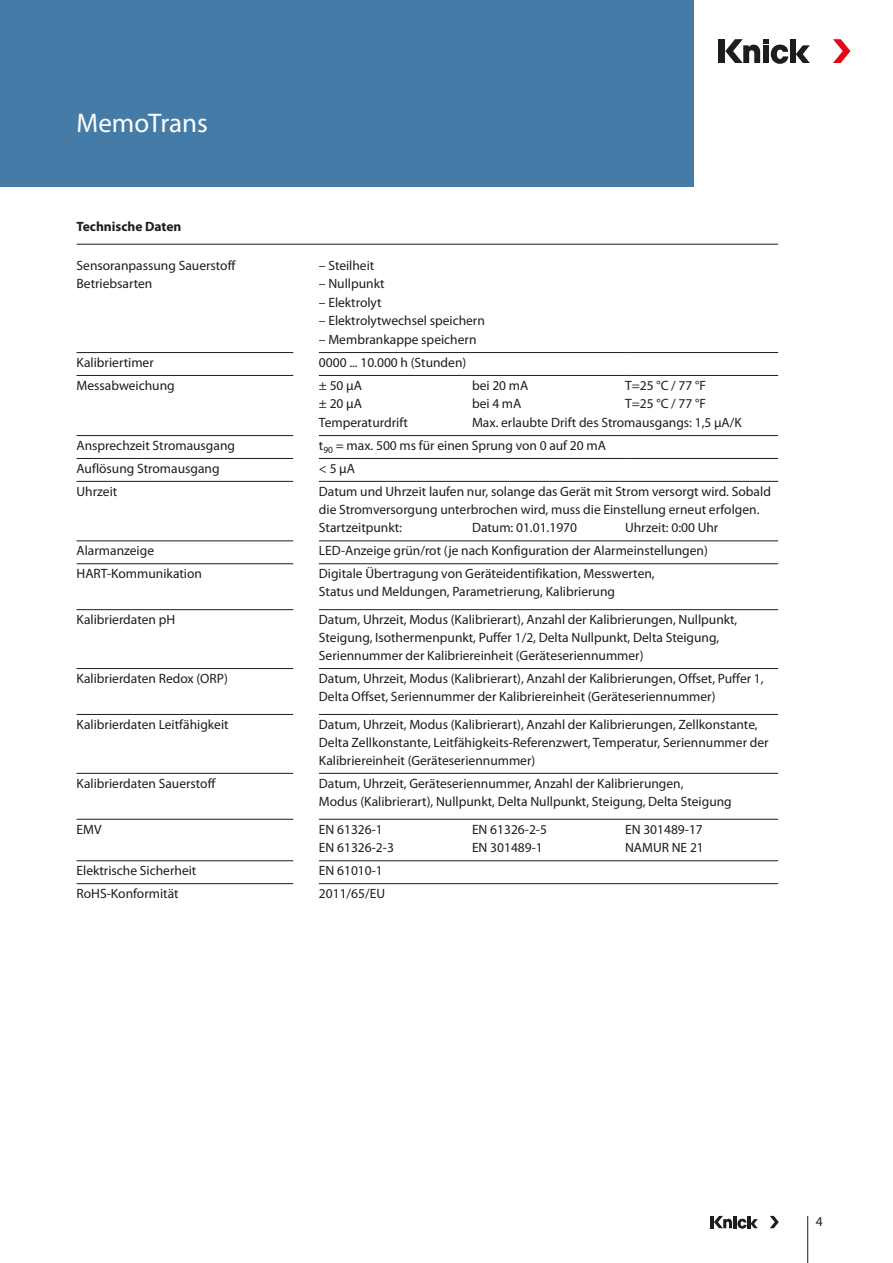
<style>
.page{position:relative;width:893px;height:1263px;background:#fff}
.page>*{position:absolute;margin:0;border:0;box-sizing:border-box;transform-origin:0 0}
.Headline{font:27px "Myriad Pro";color:#fff}
.Tabelle_Text{font:13.5px/18px "Myriad Pro";color:#1d1d1b}
.Tabelle_Headline{font:700 13.5px "Myriad Pro";color:#1d1d1b}
</style>
<div class="page">
<div style="left:0;top:0;width:693px;height:187px;background:#447ca7"></div>
<div style="left:719px;top:39px;width:6px;height:24px;background:#1d1d1b"></div>
<div style="left:790px;top:39px;width:6px;height:24px;background:#1d1d1b"></div>
<svg style="left:796px;top:45px;width:14px;height:18px"></svg>
<svg style="left:833px;top:39px;width:17px;height:24px"></svg>
<svg style="left:725px;top:39px;width:63px;height:25px"></svg>
<hr style="left:807px;top:1216px;width:1px;height:47px;background:#1d1d1b">
<hr style="left:710px;top:1216px;width:4px;height:12px;background:#1d1d1b">
<svg style="left:770px;top:1216px;width:9px;height:12px"></svg>
<svg style="left:714px;top:1216px;width:44px;height:12px"></svg>
<hr style="left:77px;top:541px;width:216px;height:1px;background:#1d1d1b">
<hr style="left:319px;top:541px;width:153px;height:1px;background:#1d1d1b">
<hr style="left:472px;top:541px;width:153px;height:1px;background:#1d1d1b">
<hr style="left:625px;top:541px;width:153px;height:1px;background:#1d1d1b">
<hr style="left:77px;top:352px;width:216px;height:1px;background:#1d1d1b">
<hr style="left:319px;top:352px;width:153px;height:1px;background:#1d1d1b">
<hr style="left:472px;top:352px;width:153px;height:1px;background:#1d1d1b">
<hr style="left:625px;top:352px;width:153px;height:1px;background:#1d1d1b">
<hr style="left:77px;top:435px;width:216px;height:1px;background:#1d1d1b">
<hr style="left:77px;top:458px;width:216px;height:1px;background:#1d1d1b">
<hr style="left:77px;top:481px;width:216px;height:1px;background:#1d1d1b">
<hr style="left:319px;top:435px;width:153px;height:1px;background:#1d1d1b">
<hr style="left:472px;top:435px;width:153px;height:1px;background:#1d1d1b">
<hr style="left:625px;top:435px;width:153px;height:1px;background:#1d1d1b">
<hr style="left:319px;top:458px;width:153px;height:1px;background:#1d1d1b">
<hr style="left:472px;top:458px;width:153px;height:1px;background:#1d1d1b">
<hr style="left:625px;top:458px;width:153px;height:1px;background:#1d1d1b">
<hr style="left:319px;top:481px;width:153px;height:1px;background:#1d1d1b">
<hr style="left:472px;top:481px;width:153px;height:1px;background:#1d1d1b">
<hr style="left:625px;top:481px;width:153px;height:1px;background:#1d1d1b">
<hr style="left:77px;top:563px;width:216px;height:1px;background:#1d1d1b">
<hr style="left:319px;top:563px;width:153px;height:1px;background:#1d1d1b">
<hr style="left:472px;top:563px;width:153px;height:1px;background:#1d1d1b">
<hr style="left:625px;top:563px;width:153px;height:1px;background:#1d1d1b">
<hr style="left:77px;top:609px;width:216px;height:1px;background:#1d1d1b">
<hr style="left:319px;top:609px;width:153px;height:1px;background:#1d1d1b">
<hr style="left:472px;top:609px;width:153px;height:1px;background:#1d1d1b">
<hr style="left:625px;top:609px;width:153px;height:1px;background:#1d1d1b">
<hr style="left:77px;top:668px;width:216px;height:1px;background:#1d1d1b">
<hr style="left:319px;top:668px;width:153px;height:1px;background:#1d1d1b">
<hr style="left:472px;top:668px;width:153px;height:1px;background:#1d1d1b">
<hr style="left:625px;top:668px;width:153px;height:1px;background:#1d1d1b">
<hr style="left:77px;top:714px;width:216px;height:1px;background:#1d1d1b">
<hr style="left:319px;top:714px;width:153px;height:1px;background:#1d1d1b">
<hr style="left:472px;top:714px;width:153px;height:1px;background:#1d1d1b">
<hr style="left:625px;top:714px;width:153px;height:1px;background:#1d1d1b">
<hr style="left:77px;top:773px;width:216px;height:1px;background:#1d1d1b">
<hr style="left:319px;top:773px;width:153px;height:1px;background:#1d1d1b">
<hr style="left:472px;top:773px;width:153px;height:1px;background:#1d1d1b">
<hr style="left:625px;top:773px;width:153px;height:1px;background:#1d1d1b">
<hr style="left:77px;top:819px;width:216px;height:1px;background:#1d1d1b">
<hr style="left:319px;top:860px;width:153px;height:1px;background:#1d1d1b">
<hr style="left:472px;top:860px;width:153px;height:1px;background:#1d1d1b">
<hr style="left:625px;top:860px;width:153px;height:1px;background:#1d1d1b">
<hr style="left:77px;top:883px;width:216px;height:1px;background:#1d1d1b">
<hr style="left:319px;top:883px;width:153px;height:1px;background:#1d1d1b">
<hr style="left:472px;top:883px;width:153px;height:1px;background:#1d1d1b">
<hr style="left:625px;top:883px;width:153px;height:1px;background:#1d1d1b">
<hr style="left:77px;top:860px;width:216px;height:1px;background:#1d1d1b">
<hr style="left:319px;top:819px;width:153px;height:1px;background:#1d1d1b">
<hr style="left:472px;top:819px;width:153px;height:1px;background:#1d1d1b">
<hr style="left:625px;top:819px;width:153px;height:1px;background:#1d1d1b">
<hr style="left:77px;top:375px;width:216px;height:1px;background:#1d1d1b">
<hr style="left:319px;top:375px;width:153px;height:1px;background:#1d1d1b">
<hr style="left:472px;top:375px;width:153px;height:1px;background:#1d1d1b">
<hr style="left:625px;top:375px;width:153px;height:1px;background:#1d1d1b">
<hr style="left:77px;top:244px;width:701px;height:1px;background:#1d1d1b">
<p class="Headline" style="left:77px;top:106px;width:133px">MemoTrans</p>
<p class="Tabelle_Headline" style="left:77px;top:218px;width:106px">Technische Daten</p>
<p class="Tabelle_Text" style="left:77px;top:256px;width:161px">Sensoranpassung Sauerstoff</p>
<p class="Tabelle_Text" style="left:319px;top:256px;width:57px">– Steilheit</p>
<p class="Tabelle_Text" style="left:77px;top:274px;width:77px">Betriebsarten</p>
<p class="Tabelle_Text" style="left:319px;top:274px;width:67px">– Nullpunkt</p>
<p class="Tabelle_Text" style="left:319px;top:293px;width:64px">– Elektrolyt</p>
<p class="Tabelle_Text" style="left:319px;top:312px;width:168px">– Elektrolytwechsel speichern</p>
<p class="Tabelle_Text" style="left:319px;top:330px;width:159px">– Membrankappe speichern</p>
<p class="Tabelle_Text" style="left:77px;top:353px;width:79px">Kalibriertimer</p>
<p class="Tabelle_Text" style="left:319px;top:353px;width:149px">0000 ... 10.000 h (Stunden)</p>
<p class="Tabelle_Text" style="left:77px;top:376px;width:100px">Messabweichung</p>
<p class="Tabelle_Text" style="left:319px;top:376px;width:45px">± 50 µA</p>
<p class="Tabelle_Text" style="left:472px;top:376px;width:58px">bei 20 mA</p>
<p class="Tabelle_Text" style="left:625px;top:376px;width:82px">T=25 °C / 77 °F</p>
<p class="Tabelle_Text" style="left:319px;top:395px;width:45px">± 20 µA</p>
<p class="Tabelle_Text" style="left:472px;top:395px;width:51px">bei 4 mA</p>
<p class="Tabelle_Text" style="left:625px;top:395px;width:82px">T=25 °C / 77 °F</p>
<p class="Tabelle_Text" style="left:319px;top:413px;width:91px">Temperaturdrift</p>
<p class="Tabelle_Text" style="left:472px;top:413px;width:271px">Max. erlaubte Drift des Stromausgangs: 1,5 µA/K</p>
<p class="Tabelle_Text" style="left:77px;top:436px;width:160px">Ansprechzeit Stromausgang</p>
<p class="Tabelle_Text" style="left:319px;top:436px;width:289px">t<sub>90</sub> = max. 500 ms für einen Sprung von 0 auf 20 mA</p>
<p class="Tabelle_Text" style="left:77px;top:459px;width:145px">Auflösung Stromausgang</p>
<p class="Tabelle_Text" style="left:319px;top:459px;width:38px">&lt; 5 μA</p>
<p class="Tabelle_Text" style="left:77px;top:482px;width:42px">Uhrzeit</p>
<p class="Tabelle_Text" style="left:319px;top:482px;width:453px">Datum und Uhrzeit laufen nur, solange das Gerät mit Strom versorgt wird. Sobald die Stromversorgung unterbrochen wird, muss die Einstellung erneut erfolgen.</p>
<p class="Tabelle_Text" style="left:319px;top:519px;width:85px">Startzeitpunkt:</p>
<p class="Tabelle_Text" style="left:472px;top:519px;width:107px">Datum: 01.01.1970</p>
<p class="Tabelle_Text" style="left:625px;top:519px;width:95px">Uhrzeit: 0:00 Uhr</p>
<p class="Tabelle_Text" style="left:77px;top:541px;width:79px">Alarmanzeige</p>
<p class="Tabelle_Text" style="left:319px;top:541px;width:390px">LED-Anzeige grün/rot (je nach Konfiguration der Alarmeinstellungen)</p>
<p class="Tabelle_Text" style="left:77px;top:564px;width:127px">HART-Kommunikation</p>
<p class="Tabelle_Text" style="left:319px;top:564px;width:337px">Digitale Übertragung von Geräteidentifikation, Messwerten,<br>Status und Meldungen, Parametrierung, Kalibrierung</p>
<p class="Tabelle_Text" style="left:77px;top:610px;width:100px">Kalibrierdaten pH</p>
<p class="Tabelle_Text" style="left:319px;top:610px;width:420px">Datum, Uhrzeit, Modus (Kalibrierart), Anzahl der Kalibrierungen, Nullpunkt,<br>Steigung, Isothermenpunkt, Puffer 1/2, Delta Nullpunkt, Delta Steigung,<br>Seriennummer der Kalibriereinheit (Geräteseriennummer)</p>
<p class="Tabelle_Text" style="left:77px;top:669px;width:153px">Kalibrierdaten Redox (ORP)</p>
<p class="Tabelle_Text" style="left:319px;top:669px;width:446px">Datum, Uhrzeit, Modus (Kalibrierart), Anzahl der Kalibrierungen, Offset, Puffer 1,<br>Delta Offset, Seriennummer der Kalibriereinheit (Geräteseriennummer)</p>
<p class="Tabelle_Text" style="left:77px;top:715px;width:154px">Kalibrierdaten Leitfähigkeit</p>
<p class="Tabelle_Text" style="left:319px;top:715px;width:451px">Datum, Uhrzeit, Modus (Kalibrierart), Anzahl der Kalibrierungen, Zellkonstante,<br>Delta Zellkonstante, Leitfähigkeits-Referenzwert, Temperatur, Seriennummer der<br>Kalibriereinheit (Geräteseriennummer)</p>
<p class="Tabelle_Text" style="left:77px;top:774px;width:141px">Kalibrierdaten Sauerstoff</p>
<p class="Tabelle_Text" style="left:319px;top:774px;width:414px">Datum, Uhrzeit, Geräteseriennummer, Anzahl der Kalibrierungen,<br>Modus (Kalibrierart), Nullpunkt, Delta Nullpunkt, Steigung, Delta Steigung</p>
<p class="Tabelle_Text" style="left:77px;top:820px;width:27px">EMV</p>
<p class="Tabelle_Text" style="left:319px;top:820px;width:65px">EN 61326-1</p>
<p class="Tabelle_Text" style="left:472px;top:820px;width:77px">EN 61326-2-5</p>
<p class="Tabelle_Text" style="left:625px;top:820px;width:79px">EN 301489-17</p>
<p class="Tabelle_Text" style="left:319px;top:838px;width:77px">EN 61326-2-3</p>
<p class="Tabelle_Text" style="left:472px;top:838px;width:72px">EN 301489-1</p>
<p class="Tabelle_Text" style="left:625px;top:838px;width:80px">NAMUR NE 21</p>
<p class="Tabelle_Text" style="left:77px;top:861px;width:121px">Elektrische Sicherheit</p>
<p class="Tabelle_Text" style="left:319px;top:861px;width:65px">EN 61010-1</p>
<p class="Tabelle_Text" style="left:77px;top:884px;width:104px">RoHS-Konformität</p>
<p class="Tabelle_Text" style="left:319px;top:884px;width:68px">2011/65/EU</p>
<p class="Tabelle_Text" style="left:816px;top:1212px;width:8px">4</p>
</div>
